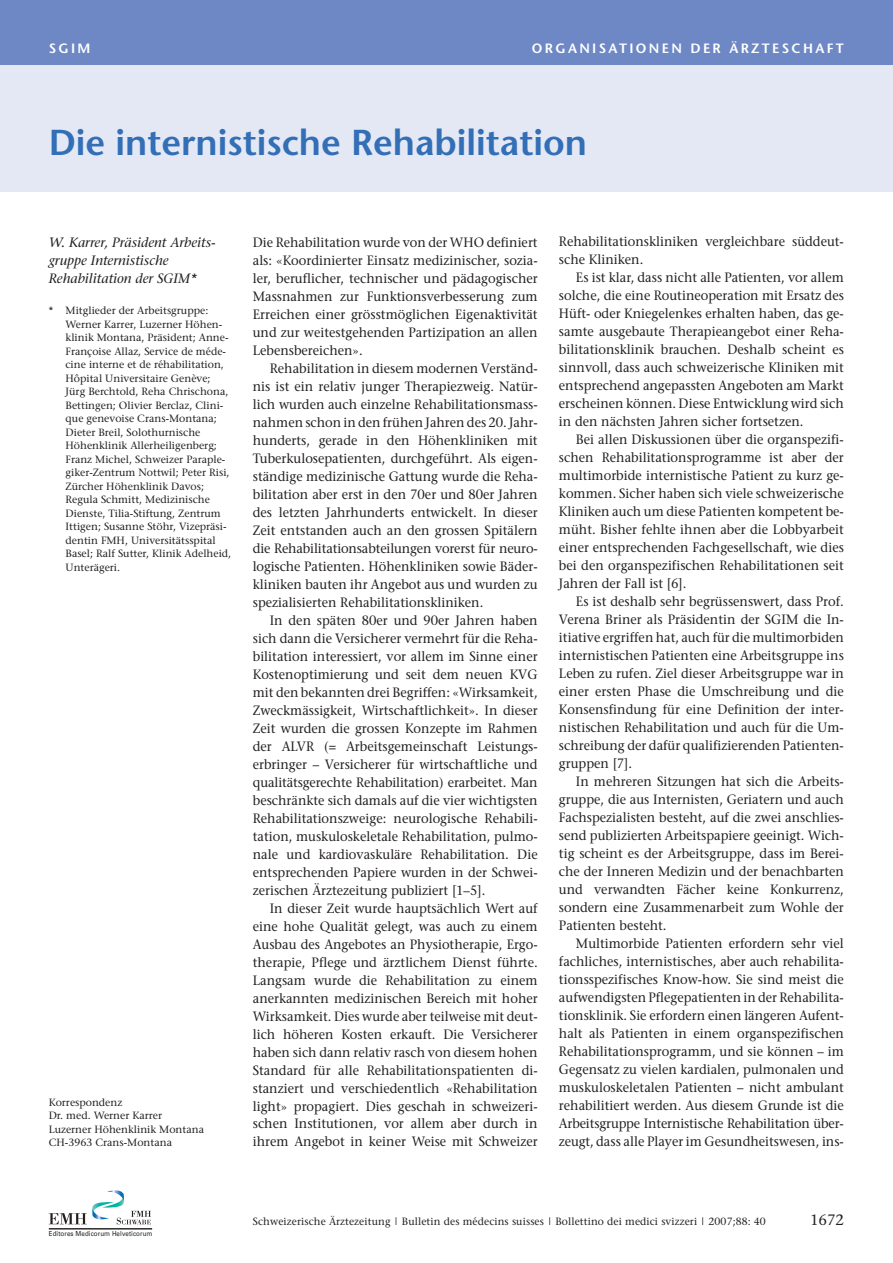
<style>
.page{position:relative;width:893px;height:1263px;background:#fff}
.page>*{position:absolute;margin:0;border:0;box-sizing:border-box;transform-origin:0 0}
.t1{font:600 36px "Stone Sans";color:#326fb7}
.t2{font:15px "Stone Serif";color:#231f20}
.t3{font:13.5px/18px "Stone Serif";color:#231f20;text-align:justify;scale:.95 1}
.t4{font:italic 13.5px/18px "Stone Serif";color:#231f20}
.t5{font:600 13.5px "Stone Sans";letter-spacing:.17em;color:#fff}
.t6{font:10.5px/13.5px "Stone Serif";color:#231f20}
.t7{font:6.9px "Univers";letter-spacing:.015em;color:#231f20;scale:.9 1}
</style>
<div class="page">
<div style="left:0;top:60px;width:893px;height:132px;background:#e4e8f4"></div>
<div style="left:0;top:0;width:893px;height:64px;background:#6d88c5"></div>
<svg style="left:49px;top:1190px;width:102px;height:34px"></svg>
<hr style="left:49px;top:1228px;width:103px;height:1px;background:#231f20">
<p class="t5" style="left:49px;top:42px;width:43px">SGIM</p>
<p class="t5" style="left:532px;top:42px;width:314px">ORGANISATIONEN DER ÄRZTESCHAFT</p>
<h1 class="t1" style="left:49px;top:128px;width:540px">Die internistische Rehabilitation</h1>
<p class="t4" style="left:49px;top:234px;width:169px">W. Karrer, Präsident Arbeits&shy;gruppe Internistische<br>Rehabilitation der SGIM*</p>
<p class="t6" style="left:66px;top:305px;width:167px;text-indent:-17px">* Mitglieder der Arbeitsgruppe:<br>Werner Karrer, Luzerner Höhen&shy;klinik Montana, Präsident; Anne-<br>Françoise Allaz, Service de méde&shy;cine interne et de réhabilitation,<br>Hôpital Universitaire Genève;<br>Jürg Berchtold, Reha Chrischona,<br>Bettingen; Olivier Berclaz, Clini&shy;que genevoise Crans-Montana;<br>Dieter Breil, Solothurnische<br>Höhenklinik Allerheiligenberg;<br>Franz Michel, Schweizer Paraple&shy;giker-Zentrum Nottwil; Peter Risi,<br>Zürcher Höhenklinik Davos;<br>Regula Schmitt, Medizinische<br>Dienste, Tilia-Stiftung, Zentrum<br>Ittigen; Susanne Stöhr, Vizepräsi&shy;dentin FMH, Universitätsspital<br>Basel; Ralf Sutter, Klinik Adelheid,<br>Unterägeri.</p>
<p class="t6" style="left:49px;top:1096px;width:157px">Korrespondenz<br>Dr. med. Werner Karrer<br>Luzerner Höhenklinik Montana<br>CH-3963 Crans-Montana</p>
<p class="t3" style="left:253px;top:234px;width:301px">Die Rehabilitation wurde von der WHO definiert als: «Koordinierter Einsatz medizinischer, sozia&shy;ler, beruflicher, technischer und pädagogischer Massnahmen zur Funktionsverbesserung zum Erreichen einer grösstmöglichen Eigenaktivität und zur weitestgehenden Partizipation an allen Lebensbereichen».</p>
<p class="t3" style="left:253px;top:360px;width:301px;text-indent:17px">Rehabilitation in diesem modernen Verständ&shy;nis ist ein relativ junger Therapiezweig. Natür&shy;lich wurden auch einzelne Rehabilitationsmass&shy;nahmen schon in den frühen Jahren des 20. Jahr&shy;hunderts, gerade in den Höhenkliniken mit Tuberkulosepatienten, durchgeführt. Als eigen&shy;ständige medizinische Gattung wurde die Reha&shy;bilitation aber erst in den 70er und 80er Jahren des letzten Jahrhunderts entwickelt. In dieser Zeit entstanden auch an den grossen Spitälern die Rehabilitationsabteilungen vorerst für neuro&shy;logische Patienten. Höhenkliniken sowie Bäder&shy;kliniken bauten ihr Angebot aus und wurden zu spezialisierten Rehabilitationskliniken.</p>
<p class="t3" style="left:253px;top:612px;width:301px;text-indent:17px">In den späten 80er und 90er Jahren haben sich dann die Versicherer vermehrt für die Reha&shy;bilitation interessiert, vor allem im Sinne einer Kostenoptimierung und seit dem neuen KVG mit den bekannten drei Begriffen: «Wirksamkeit, Zweckmässigkeit, Wirtschaftlichkeit». In dieser Zeit wurden die grossen Konzepte im Rahmen der ALVR (= Arbeitsgemeinschaft Leistungs&shy;erbringer – Versicherer für wirtschaftliche und qualitätsgerechte Rehabilitation) erarbeitet. Man beschränkte sich damals auf die vier wichtigsten Rehabilitationszweige: neurologische Rehabili&shy;tation, muskuloskeletale Rehabilitation, pulmo&shy;nale und kardiovaskuläre Rehabilitation. Die entsprechenden Papiere wurden in der Schwei&shy;zerischen Ärztezeitung publiziert [1–5].</p>
<p class="t3" style="left:253px;top:900px;width:301px;text-indent:17px">In dieser Zeit wurde hauptsächlich Wert auf eine hohe Qualität gelegt, was auch zu einem Ausbau des Angebotes an Physiotherapie, Ergo&shy;therapie, Pflege und ärztlichem Dienst führte.<br>Langsam wurde die Rehabilitation zu einem anerkannten medizinischen Bereich mit hoher Wirksamkeit. Dies wurde aber teilweise mit deut&shy;lich höheren Kosten erkauft. Die Versicherer haben sich dann relativ rasch von diesem hohen Standard für alle Rehabilitationspatienten di&shy;stanziert und verschiedentlich «Rehabilitation light» propagiert. Dies geschah in schweizeri&shy;schen Institutionen, vor allem aber durch in ihrem Angebot in keiner Weise mit Schweizer</p>
<p class="t3" style="left:559px;top:234px;width:301px">Rehabilitationskliniken vergleichbare süddeut&shy;sche Kliniken.</p>
<p class="t3" style="left:559px;top:270px;width:301px;text-indent:17px">Es ist klar, dass nicht alle Patienten, vor allem solche, die eine Routineoperation mit Ersatz des Hüft- oder Kniegelenkes erhalten haben, das ge&shy;samte ausgebaute Therapieangebot einer Reha&shy;bilitationsklinik brauchen. Deshalb scheint es sinnvoll, dass auch schweizerische Kliniken mit entsprechend angepassten Angeboten am Markt erscheinen können. Diese Entwicklung wird sich in den nächsten Jahren sicher fortsetzen.</p>
<p class="t3" style="left:559px;top:432px;width:301px;text-indent:17px">Bei allen Diskussionen über die organspezifi&shy;schen Rehabilitationsprogramme ist aber der multimorbide internistische Patient zu kurz ge&shy;kommen. Sicher haben sich viele schweizerische Kliniken auch um diese Patienten kompetent be&shy;müht. Bisher fehlte ihnen aber die Lobbyarbeit einer entsprechenden Fachgesellschaft, wie dies bei den organspezifischen Rehabilitationen seit Jahren der Fall ist [6].</p>
<p class="t3" style="left:559px;top:594px;width:301px;text-indent:17px">Es ist deshalb sehr begrüssenswert, dass Prof.<br>Verena Briner als Präsidentin der SGIM die In&shy;itiative ergriffen hat, auch für die multimorbiden internistischen Patienten eine Arbeitsgruppe ins Leben zu rufen. Ziel dieser Arbeitsgruppe war in einer ersten Phase die Umschreibung und die Konsensfindung für eine Definition der inter&shy;nistischen Rehabilitation und auch für die Um&shy;schreibung der dafür qualifizierenden Patienten&shy;gruppen [7].</p>
<p class="t3" style="left:559px;top:774px;width:301px;text-indent:17px">In mehreren Sitzungen hat sich die Arbeits&shy;gruppe, die aus Internisten, Geriatern und auch Fachspezialisten besteht, auf die zwei anschlies&shy;send publizierten Arbeitspapiere geeinigt. Wich&shy;tig scheint es der Arbeitsgruppe, dass im Berei&shy;che der Inneren Medizin und der benachbarten und verwandten Fächer keine Konkurrenz, sondern eine Zusammenarbeit zum Wohle der Patienten besteht.</p>
<p class="t3" style="left:559px;top:936px;width:301px;text-indent:17px">Multimorbide Patienten erfordern sehr viel fachliches, internistisches, aber auch rehabilita&shy;tionsspezifisches Know-how. Sie sind meist die aufwendigsten Pflegepatienten in der Rehabilita&shy;tionsklinik. Sie erfordern einen längeren Aufent&shy;halt als Patienten in einem organspezifischen Rehabilitationsprogramm, und sie können – im Gegensatz zu vielen kardialen, pulmonalen und muskuloskeletalen Patienten – nicht ambulant rehabilitiert werden. Aus diesem Grunde ist die Arbeitsgruppe Internistische Rehabilitation über&shy;zeugt, dass alle Player im Gesundheitswesen, ins-</p>
<p class="t7" style="left:49px;top:1229px;width:117px">Editores Medicorum Helveticorum</p>
<p class="t6" style="left:253px;top:1215px;width:515px">Schweizerische Ärztezeitung | Bulletin des médecins suisses | Bollettino dei medici svizzeri | 2007;88: 40</p>
<p class="t2" style="left:810px;top:1213px;width:35px">1672</p>
</div>
